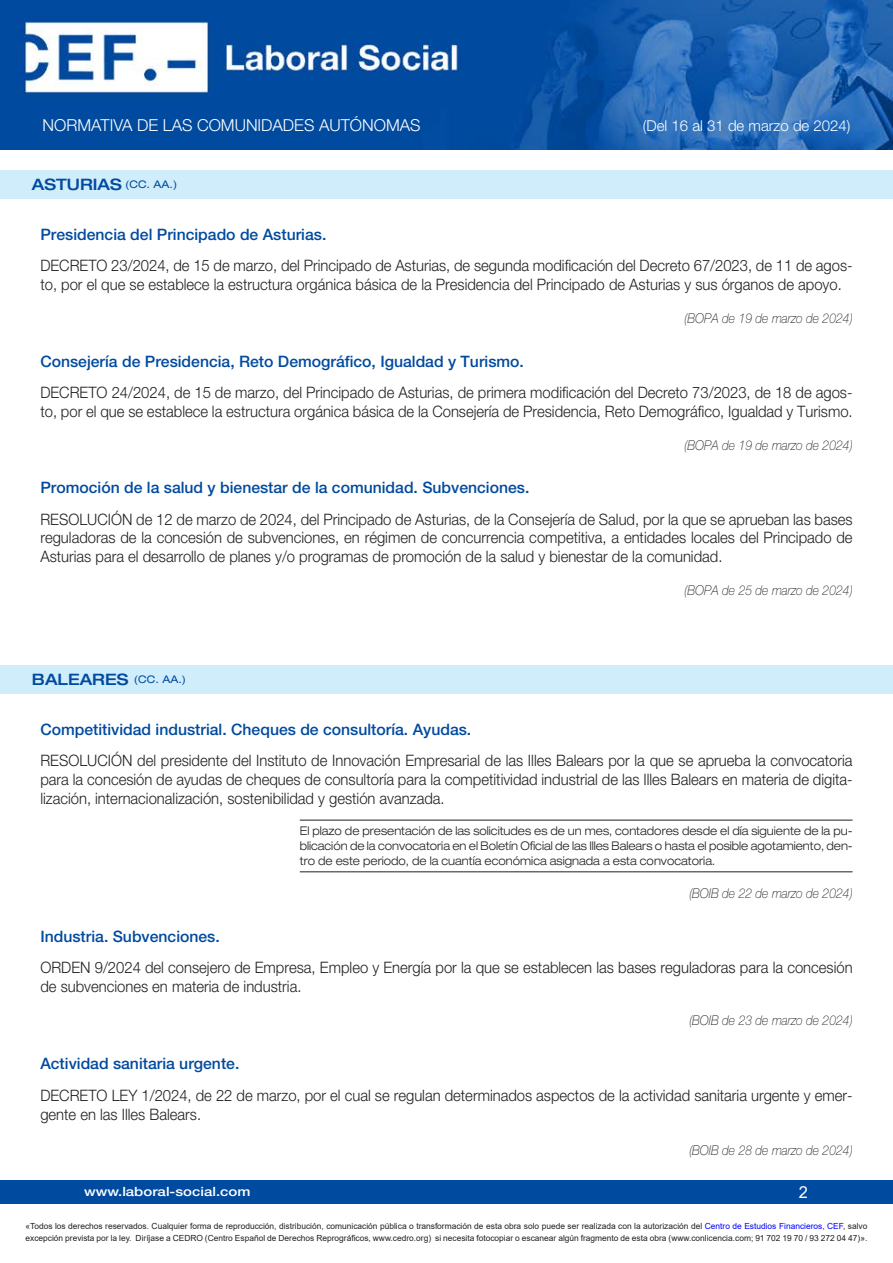
<style>
.page{position:relative;width:893px;height:1263px;background:#fff}
.page>*{position:absolute;margin:0;border:0;box-sizing:border-box;transform-origin:0 0}
.t1{font:300 16.5px "Helvetica Neue LT Std";color:#fff}
.t2{font:16.5px "Arial";color:#fff}
.Contenido{font:300 15.75px/18.6px "Helvetica Neue LT Std";color:#231f20;scale:.94 1}
.Título-cabecera{font:500 15.75px "Helvetica Neue LT Std";color:#004a9f}
.Comunidades_division{font:500 expanded 15.75px "Helvetica Neue LT Std";color:#004a9f}
.t3{font:300 15px "Helvetica Neue LT Std";color:#fff}
.publicación{font:italic 100 13.5px "Helvetica Neue LT Std";color:#231f20;scale:.9 1}
.t4{font:500 12.75px "Helvetica Neue LT Std";color:#fff;scale:1.18 1}
.Plazo{font:300 expanded 12px/14.9px "Helvetica Neue LT Std";color:#231f20;text-align:justify;scale:.92 1}
.t5{font:8.4px/12px "Arial";color:#231f20}
.s1{font-weight:400;font-size:10.5px}
.s2{color:#00f}
</style>
<div class="page">
<div style="left:0;top:1180px;width:893px;height:23px;background:#004a9f"></div>
<img style="left:0;top:0;width:893px;height:149px">
<hr style="left:300px;top:820px;width:553px;height:1px;background:#231f20">
<hr style="left:300px;top:871px;width:553px;height:1px;background:#231f20">
<div style="left:0;top:170px;width:893px;height:28px;background:#cfedfb"></div>
<div style="left:0;top:665px;width:893px;height:28px;background:#cfedfb"></div>
<p class="t1" style="left:43px;top:115px;width:379px">NORMATIVA DE LAS COMUNIDADES AUTÓNOMAS</p>
<p class="t3" style="left:643px;top:117px;width:209px">(Del 16 al 31 de marzo de 2024)</p>
<p class="Comunidades_division" style="left:32px;top:174px;width:147px">ASTURIAS <span class="s1">(CC. AA.)</span></p>
<p class="Título-cabecera" style="left:40px;top:225px;width:287px">Presidencia del Principado de Asturias.</p>
<p class="Contenido" style="left:40px;top:256px;width:865px">DECRETO 23/2024, de 15 de marzo, del Principado de Asturias, de segunda modificación del Decreto 67/2023, de 11 de agos&shy;to, por el que se establece la estructura orgánica básica de la Presidencia del Principado de Asturias y sus órganos de apoyo.</p>
<p class="publicación" style="left:685px;top:311px;width:188px">(BOPA de 19 de marzo de 2024)</p>
<p class="Título-cabecera" style="left:40px;top:352px;width:485px">Consejería de Presidencia, Reto Demográfico, Igualdad y Turismo.</p>
<p class="Contenido" style="left:40px;top:383px;width:866px">DECRETO 24/2024, de 15 de marzo, del Principado de Asturias, de primera modificación del Decreto 73/2023, de 18 de agos&shy;to, por el que se establece la estructura orgánica básica de la Consejería de Presidencia, Reto Demográfico, Igualdad y Turismo.</p>
<p class="publicación" style="left:685px;top:437px;width:188px">(BOPA de 19 de marzo de 2024)</p>
<p class="Título-cabecera" style="left:40px;top:478px;width:491px">Promoción de la salud y bienestar de la comunidad. Subvenciones.</p>
<p class="Contenido" style="left:40px;top:509px;width:866px;text-align:justify">RESOLUCIÓN de 12 de marzo de 2024, del Principado de Asturias, de la Consejería de Salud, por la que se aprueban las bases reguladoras de la concesión de subvenciones, en régimen de concurrencia competitiva, a entidades locales del Principado de Asturias para el desarrollo de planes y/o programas de promoción de la salud y bienestar de la comunidad.</p>
<p class="publicación" style="left:685px;top:583px;width:188px">(BOPA de 25 de marzo de 2024)</p>
<p class="Comunidades_division" style="left:32px;top:669px;width:156px">BALEARES <span class="s1">(CC. AA.)</span></p>
<p class="Título-cabecera" style="left:40px;top:720px;width:432px">Competitividad industrial. Cheques de consultoría. Ayudas.</p>
<p class="Contenido" style="left:40px;top:751px;width:866px;text-align:justify">RESOLUCIÓN del presidente del Instituto de Innovación Empresarial de las Illes Balears por la que se aprueba la convocatoria para la concesión de ayudas de cheques de consultoría para la competitividad industrial de las Illes Balears en materia de digita&shy;lización, internacionalización, sostenibilidad y gestión avanzada.</p>
<p class="Plazo" style="left:300px;top:823px;width:602px">El plazo de presentación de las solicitudes es de un mes, contadores desde el día siguiente de la pu&shy;blicación de la convocatoria en el Boletín Oficial de las Illes Balears o hasta el posible agotamiento, den&shy;tro de este periodo, de la cuantía económica asignada a esta convocatoria.</p>
<p class="publicación" style="left:689px;top:886px;width:183px">(BOIB de 22 de marzo de 2024)</p>
<p class="Título-cabecera" style="left:40px;top:927px;width:181px">Industria. Subvenciones.</p>
<p class="Contenido" style="left:40px;top:958px;width:865px">ORDEN 9/2024 del consejero de Empresa, Empleo y Energía por la que se establecen las bases reguladoras para la concesión de subvenciones en materia de industria.</p>
<p class="publicación" style="left:689px;top:1012px;width:183px">(BOIB de 23 de marzo de 2024)</p>
<p class="Título-cabecera" style="left:40px;top:1053px;width:201px">Actividad sanitaria urgente.</p>
<p class="Contenido" style="left:40px;top:1085px;width:865px;line-height:19.5px">DECRETO LEY 1/2024, de 22 de marzo, por el cual se regulan determinados aspectos de la actividad sanitaria urgente y emer&shy;gente en las Illes Balears.</p>
<p class="publicación" style="left:689px;top:1142px;width:183px">(BOIB de 28 de marzo de 2024)</p>
<p class="t4" style="left:84px;top:1184px;width:143px">www.laboral-social.com</p>
<p class="t2" style="left:799px;top:1180px;width:11px">2</p>
<p class="t5" style="left:26px;top:1220px;width:843px">«Todos los derechos reservados. Cualquier forma de reproducción, distribución, comunicación pública o transformación de esta obra solo puede ser realizada con la autorización del <span class="s2">Centro de Estudios Financieros, CEF</span>, salvo excepción prevista por la ley. Diríjase a CEDRO (Centro Español de Derechos Reprográficos, www.cedro.org) si necesita fotocopiar o escanear algún fragmento de esta obra (www.conlicencia.com; 91 702 19 70 / 93 272 04 47)».</p>
</div>
